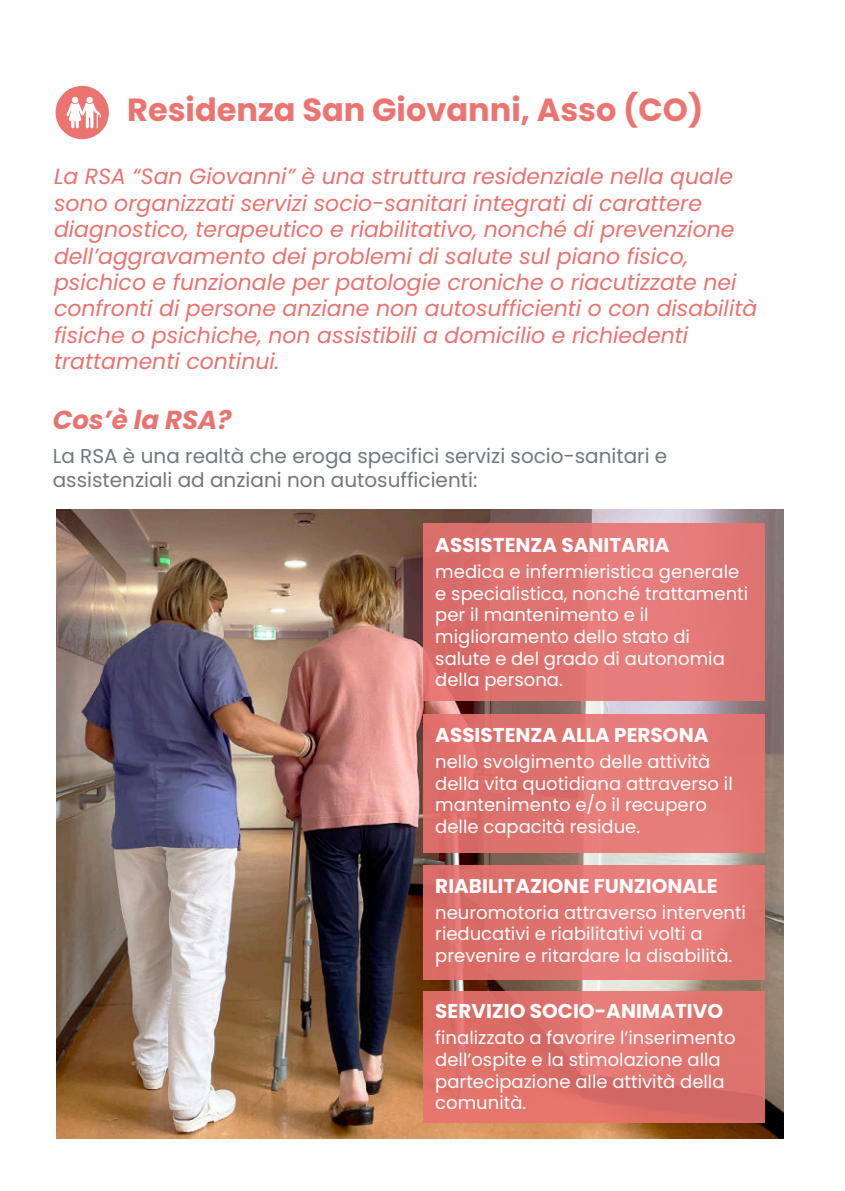
<style>
.page{position:relative;width:845px;height:1191px;background:#fff}
.page>*{position:absolute;margin:0;border:0;box-sizing:border-box;transform-origin:0 0}
.t1{font:700 32px "Poppins";color:#ec7470}
.t2{font:italic 700 26px "Poppins";color:#e97370}
.t3{font:italic 22px/26.4px "Poppins";color:#e97370}
.t4{font:20px/24px "Poppins";color:#71787c}
.t5{font:700 20px "Poppins";color:#fff}
.t6{font:18px/21.6px "Poppins";color:#fff}
</style>
<div class="page">
<img style="left:57px;top:509px;width:726px;height:629px">
<svg style="left:56px;top:86px;width:53px;height:53px"></svg>
<div style="left:423px;top:523px;width:342px;height:177px;background:#e07471"></div>
<div style="left:423px;top:714px;width:342px;height:139px;background:#e17571"></div>
<div style="left:423px;top:865px;width:342px;height:114px;background:linear-gradient(to right,#db6e69,#e87f7b)"></div>
<div style="left:423px;top:990px;width:342px;height:132px;background:linear-gradient(to bottom,#e07570,#dd6f68)"></div>
<h1 class="t1" style="left:127px;top:92px;width:578px">Residenza San Giovanni, Asso (CO)</h1>
<p class="t3" style="left:54px;top:166px;width:705px">La RSA “San Giovanni” è una struttura residenziale nella quale sono organizzati servizi socio-sanitari integrati di carattere diagnostico, terapeutico e riabilitativo, nonché di prevenzione dell’aggravamento dei problemi di salute sul piano fisico, psichico e funzionale per patologie croniche o riacutizzate nei confronti di persone anziane non autosufficienti o con disabilità fisiche o psichiche, non assistibili a domicilio e richiedenti trattamenti continui.</p>
<h2 class="t2" style="left:53px;top:407px;width:180px">Cos’è la RSA?</h2>
<p class="t4" style="left:53px;top:444px;width:616px">La RSA è una realtà che eroga specifici servizi socio-sanitari e assistenziali ad anziani non autosufficienti:</p>
<p class="t5" style="left:435px;top:534px;width:236px">ASSISTENZA SANITARIA</p>
<p class="t6" style="left:435px;top:561px;width:314px">medica e infermieristica generale e specialistica, nonché trattamenti per il mantenimento e il miglioramento dello stato di salute e del grado di autonomia della persona.</p>
<p class="t5" style="left:435px;top:724px;width:275px">ASSISTENZA ALLA PERSONA</p>
<p class="t6" style="left:435px;top:751px;width:299px">nello svolgimento delle attività della vita quotidiana attraverso il mantenimento e/o il recupero delle capacità residue.</p>
<p class="t5" style="left:435px;top:874px;width:284px">RIABILITAZIONE FUNZIONALE</p>
<p class="t6" style="left:435px;top:901px;width:312px">neuromotoria attraverso interventi rieducativi e riabilitativi volti a prevenire e ritardare la disabilità.</p>
<p class="t5" style="left:435px;top:1000px;width:289px">SERVIZIO SOCIO-ANIMATIVO</p>
<p class="t6" style="left:435px;top:1027px;width:302px">finalizzato a favorire l’inserimento dell’ospite e la stimolazione alla partecipazione alle attività della comunità.</p>
</div>
